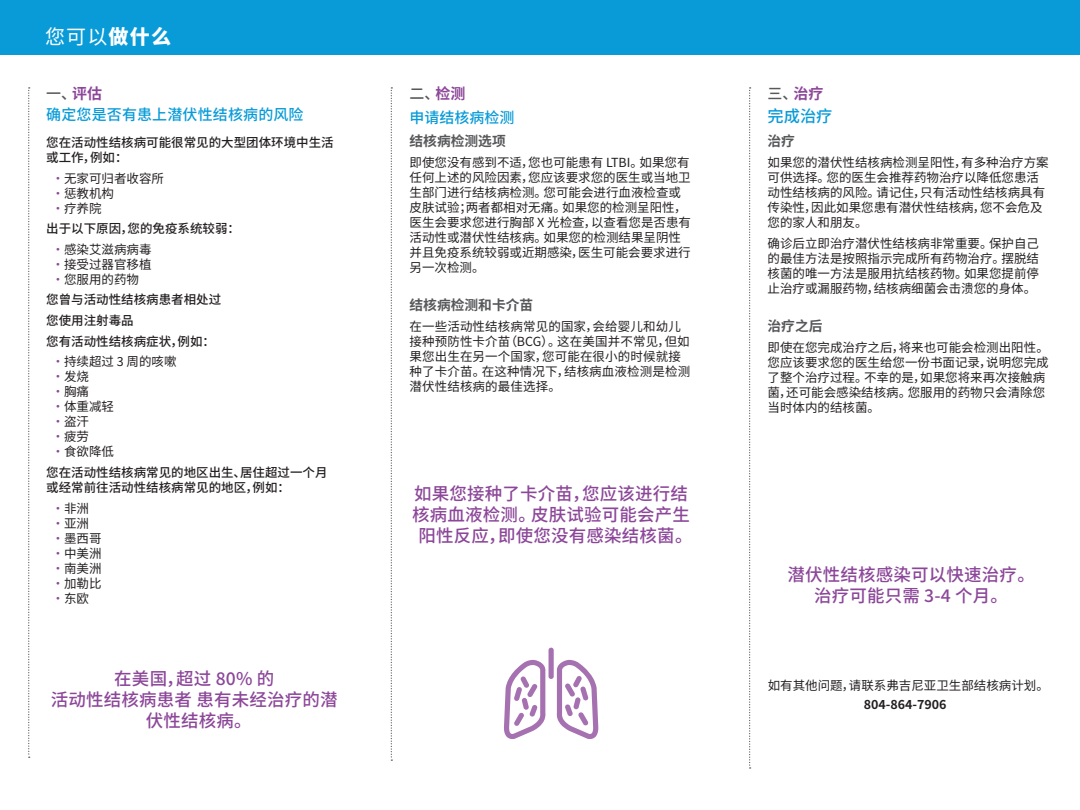
<style>
.page{position:relative;width:1080px;height:810px;background:#fff}
.page>*{position:absolute;margin:0;border:0;box-sizing:border-box;transform-origin:0 0}
.sub_1{font:20px "Noto Sans SC";color:#fff}
.callout_text{font:500 17.5px/21px "Noto Sans SC";letter-spacing:.01em;color:#8c4799;text-align:center}
.sub_3{font:500 16.25px "Noto Sans SC";color:#089bd8}
.sub_3-2{font:500 15px "Noto Sans SC";letter-spacing:.01em;color:#089bd8}
.New_sub_2{font:500 15px "Noto Sans SC";color:#57585a}
.New_sub_4{font:700 13.75px "Noto Sans SC";color:#57585a}
.body_text{font:12.5px/15px "Noto Sans SC";color:#231f20}
.body_text-2{font:500 12.5px/15px "Noto Sans SC";color:#231f20}
.s1{font-weight:900}
.s2{font-weight:700;color:#8c4799}
.s3{color:#8c4799}
.s4{font-weight:700}
</style>
<div class="page">
<svg style="left:28px;top:87px;width:2px;height:671px"></svg>
<div style="left:0;top:0;width:1080px;height:55px;background:#089bd8"></div>
<div style="left:549px;top:648px;width:5px;height:31px;background:#a671b0;border-radius:3px"></div>
<svg style="left:504px;top:660px;width:41px;height:79px"></svg>
<svg style="left:557px;top:660px;width:41px;height:79px"></svg>
<svg style="left:391px;top:87px;width:1px;height:674px"></svg>
<svg style="left:749px;top:87px;width:2px;height:682px"></svg>
<p class="sub_1" style="left:45px;top:26px;width:127px">您可以<span class="s1">做什么</span></p>
<p class="New_sub_2" style="left:46px;top:85px;width:57px">一、<span class="s2">评估</span></p>
<p class="sub_3-2" style="left:46px;top:106px;width:259px">确定您是否有患上潜伏性结核病的风险</p>
<p class="body_text-2" style="left:46px;top:135px;width:289px">您在活动性结核病可能很常见的大型团体环境中生活或工作，例如：</p>
<p class="body_text" style="left:52px;top:171px;width:114px"><span class="s3">•</span>无家可归者收容所</p>
<p class="body_text" style="left:52px;top:186px;width:64px"><span class="s3">•</span>惩教机构</p>
<p class="body_text" style="left:52px;top:201px;width:51px"><span class="s3">•</span>疗养院</p>
<p class="body_text-2" style="left:46px;top:221px;width:195px">出于以下原因，您的免疫系统较弱：</p>
<p class="body_text" style="left:52px;top:242px;width:101px"><span class="s3">•</span>感染艾滋病病毒</p>
<p class="body_text" style="left:52px;top:257px;width:101px"><span class="s3">•</span>接受过器官移植</p>
<p class="body_text" style="left:52px;top:272px;width:89px"><span class="s3">•</span>您服用的药物</p>
<p class="body_text-2" style="left:46px;top:293px;width:176px">您曾与活动性结核病患者相处过</p>
<p class="body_text-2" style="left:46px;top:313px;width:89px">您使用注射毒品</p>
<p class="body_text-2" style="left:46px;top:334px;width:170px">您有活动性结核病症状，例如：</p>
<p class="body_text" style="left:52px;top:355px;width:126px"><span class="s3">•</span>持续超过 3 周的咳嗽</p>
<p class="body_text" style="left:52px;top:370px;width:39px"><span class="s3">•</span>发烧</p>
<p class="body_text" style="left:52px;top:385px;width:39px"><span class="s3">•</span>胸痛</p>
<p class="body_text" style="left:52px;top:400px;width:64px"><span class="s3">•</span>体重减轻</p>
<p class="body_text" style="left:52px;top:415px;width:39px"><span class="s3">•</span>盗汗</p>
<p class="body_text" style="left:52px;top:430px;width:39px"><span class="s3">•</span>疲劳</p>
<p class="body_text" style="left:52px;top:445px;width:64px"><span class="s3">•</span>食欲降低</p>
<p class="body_text-2" style="left:46px;top:465px;width:283px">您在活动性结核病常见的地区出生、居住超过一个月或经常前往活动性结核病常见的地区，例如：</p>
<p class="body_text" style="left:52px;top:501px;width:39px"><span class="s3">•</span>非洲</p>
<p class="body_text" style="left:52px;top:516px;width:39px"><span class="s3">•</span>亚洲</p>
<p class="body_text" style="left:52px;top:531px;width:51px"><span class="s3">•</span>墨西哥</p>
<p class="body_text" style="left:52px;top:546px;width:51px"><span class="s3">•</span>中美洲</p>
<p class="body_text" style="left:52px;top:561px;width:51px"><span class="s3">•</span>南美洲</p>
<p class="body_text" style="left:52px;top:576px;width:51px"><span class="s3">•</span>加勒比</p>
<p class="body_text" style="left:52px;top:591px;width:39px"><span class="s3">•</span>东欧</p>
<p class="callout_text" style="left:114px;top:669px;width:161px">在美国，超过 80% 的</p>
<p class="callout_text" style="left:51px;top:690px;width:288px">活动性结核病患者 患有未经治疗的潜伏性结核病。</p>
<p class="New_sub_2" style="left:410px;top:85px;width:57px">二、<span class="s2">检测</span></p>
<p class="sub_3-2" style="left:410px;top:109px;width:106px">申请结核病检测</p>
<p class="New_sub_4" style="left:410px;top:133px;width:98px">结核病检测选项</p>
<p class="body_text" style="left:410px;top:155px;width:283px">即使您没有感到不适，您也可能患有 LTBI。如果您有任何上述的风险因素，您应该要求您的医生或当地卫生部门进行结核病检测。您可能会进行血液检查或皮肤试验；两者都相对无痛。如果您的检测呈阳性，医生会要求您进行胸部 X 光检查，以查看您是否患有活动性或潜伏性结核病。如果您的检测结果呈阴性并且免疫系统较弱或近期感染，医生可能会要求进行另一次检测。</p>
<p class="New_sub_4" style="left:410px;top:298px;width:125px">结核病检测和卡介苗</p>
<p class="body_text" style="left:410px;top:319px;width:282px">在一些活动性结核病常见的国家，会给婴儿和幼儿接种预防性卡介苗（BCG）。这在美国并不常见，但如果您出生在另一个国家，您可能在很小的时候就接种了卡介苗。在这种情况下，结核病血液检测是检测潜伏性结核病的最佳选择。</p>
<p class="callout_text" style="left:412px;top:483px;width:282px">如果您接种了卡介苗，您应该进行结核病血液检测。皮肤试验可能会产生阳性反应，即使您没有感染结核菌。</p>
<p class="New_sub_2" style="left:768px;top:85px;width:57px">三、<span class="s2">治疗</span></p>
<p class="sub_3" style="left:768px;top:107px;width:66px">完成治疗</p>
<p class="New_sub_4" style="left:768px;top:134px;width:29px">治疗</p>
<p class="body_text" style="left:768px;top:155px;width:283px">如果您的潜伏性结核病检测呈阳性，有多种治疗方案可供选择。您的医生会推荐药物治疗以降低您患活动性结核病的风险。请记住，只有活动性结核病具有传染性，因此如果您患有潜伏性结核病，您不会危及您的家人和朋友。</p>
<p class="body_text" style="left:768px;top:236px;width:273px;text-align:justify">确诊后立即治疗潜伏性结核病非常重要。保护自己的最佳方法是按照指示完成所有药物治疗。摆脱结核菌的唯一方法是服用抗结核药物。如果您提前停止治疗或漏服药物，结核病细菌会击溃您的身体。</p>
<p class="New_sub_4" style="left:768px;top:318px;width:56px">治疗之后</p>
<p class="body_text" style="left:768px;top:340px;width:283px">即使在您完成治疗之后，将来也可能会检测出阳性。您应该要求您的医生给您一份书面记录，说明您完成了整个治疗过程。不幸的是，如果您将来再次接触病菌，还可能会感染结核病。您服用的药物只会清除您当时体内的结核菌。</p>
<p class="callout_text" style="left:787px;top:564px;width:249px">潜伏性结核感染可以快速治疗。治疗可能只需 3-4 个月。</p>
<p class="body_text" style="left:768px;top:677px;width:283px;line-height:18.8px;text-align:center">如有其他问题，请联系弗吉尼亚卫生部结核病计划。<br><span class="s4">804-864-7906</span></p>
</div>
